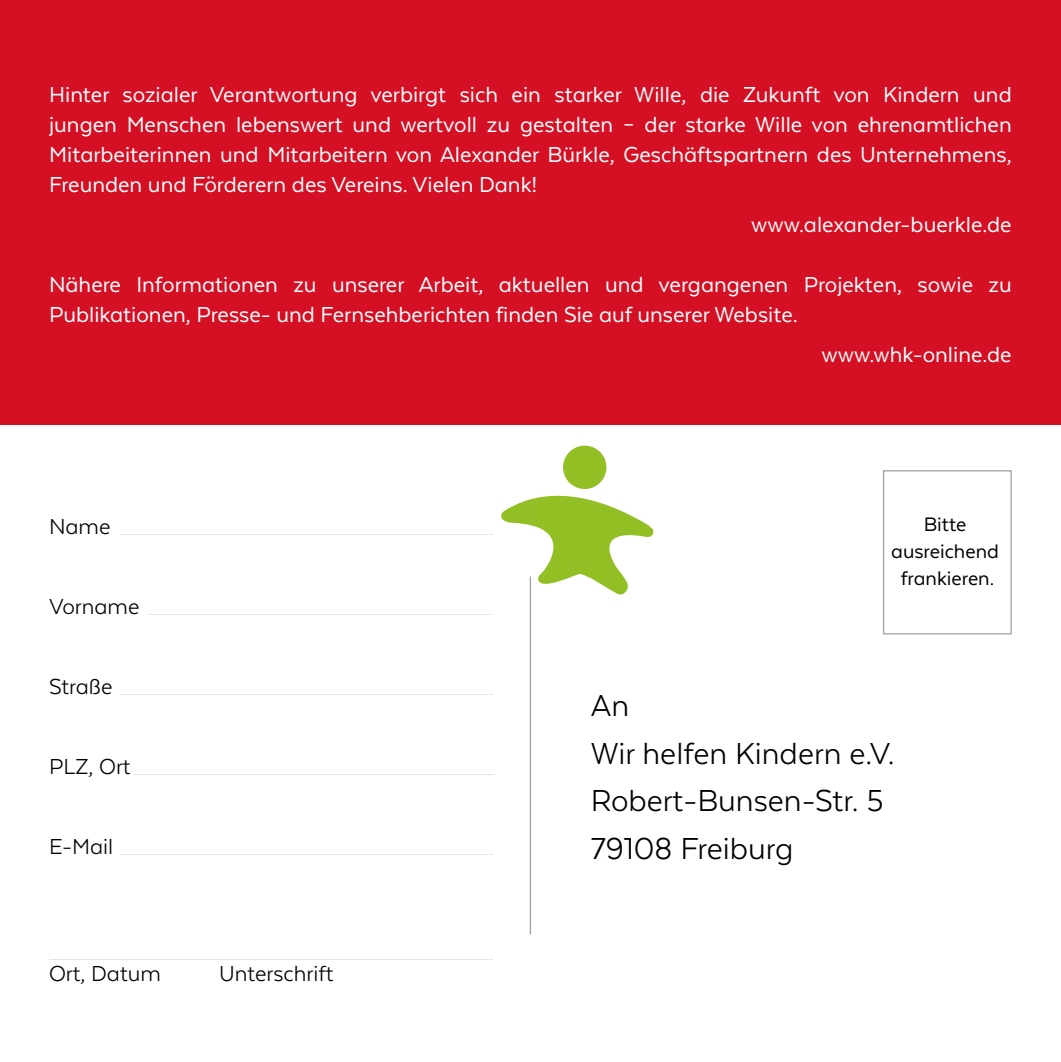
<style>
.page{position:relative;width:1061px;height:1062px;background:#fff}
.page>*{position:absolute;margin:0;border:0;box-sizing:border-box;transform-origin:0 0}
.t1{font:35px/47.5px "Texta Alt";color:#000}
.t2{font:25px/30px "Texta Alt";color:#fff;text-align:justify}
.t3{font:25px "Texta Alt";color:#000}
.t4{font:22.5px/27px "Texta Alt";color:#000;text-align:center}
.t5{font:7.5px "Texta Alt";color:#b3b2b2}
</style>
<div class="page">
<div style="left:0;top:0;width:1061px;height:424px;background:#d51025"></div>
<svg style="left:501px;top:445px;width:153px;height:151px"></svg>
<div style="left:883px;top:470px;width:129px;height:164px;border:1px solid #9d9d9c"></div>
<hr style="left:530px;top:576px;width:1px;height:358px;background:#9d9d9c">
<p class="t2" style="left:49px;top:79px;width:964px">Hinter sozialer Verantwortung verbirgt sich ein starker Wille, die Zukunft von Kindern und jungen Menschen lebenswert und wertvoll zu gestalten – der starke Wille von ehrenamtlichen Mitarbeiterinnen und Mitarbeitern von Alexander Bürkle, Geschäftspartnern des Unternehmens, Freunden und Förderern des Vereins. Vielen Dank!</p>
<h2 class="t2" style="left:751px;top:209px;width:262px">www.alexander-buerkle.de</h2>
<h2 class="t2" style="left:49px;top:269px;width:964px">Nähere Informationen zu unserer Arbeit, aktuellen und vergangenen Projekten, sowie zu<br>Publikationen, Presse- und Fernsehberichten finden Sie auf unserer Website.</h2>
<h2 class="t2" style="left:821px;top:339px;width:192px">www.whk-online.de</h2>
<h2 class="t3" style="left:49px;top:513px;width:63px">Name</h2>
<p class="t5" style="left:120px;top:527px;width:375px">__________________________________________________________________________________________</p>
<h2 class="t3" style="left:49px;top:593px;width:92px">Vorname</h2>
<p class="t5" style="left:148px;top:607px;width:346px">___________________________________________________________________________________</p>
<h2 class="t3" style="left:49px;top:673px;width:65px">Straße</h2>
<p class="t5" style="left:120px;top:687px;width:375px">__________________________________________________________________________________________</p>
<h2 class="t3" style="left:49px;top:753px;width:83px">PLZ, Ort</h2>
<p class="t5" style="left:134px;top:767px;width:362px">_______________________________________________________________________________________</p>
<h2 class="t3" style="left:49px;top:833px;width:66px">E-Mail</h2>
<p class="t5" style="left:120px;top:847px;width:375px">__________________________________________________________________________________________</p>
<p class="t5" style="left:49px;top:952px;width:445px">___________________________________________________________________________________________________________</p>
<h2 class="t3" style="left:49px;top:961px;width:113px">Ort, Datum</h2>
<h2 class="t3" style="left:219px;top:961px;width:116px">Unterschrift</h2>
<h3 class="t4" style="left:891px;top:511px;width:109px">Bitte ausreichend frankieren.</h3>
<h1 class="t1" style="left:591px;top:682px;width:305px">An<br>Wir helfen Kindern e.V.<br>Robert-Bunsen-Str. 5<br>79108 Freiburg</h1>
</div>
